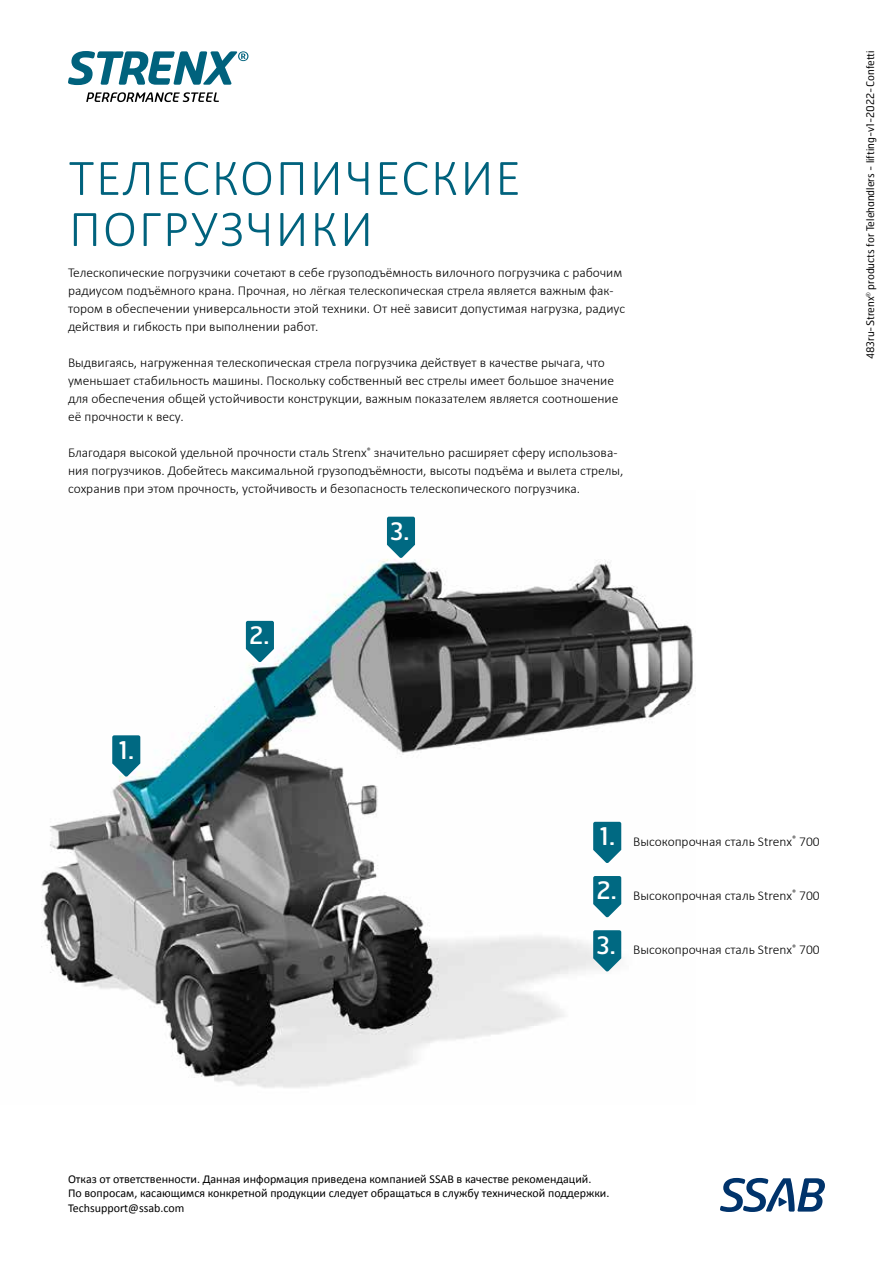
<style>
.page{position:relative;width:893px;height:1263px;background:#fff}
.page>*{position:absolute;margin:0;border:0;box-sizing:border-box;transform-origin:0 0}
.t1{font:300 51.75px/51px "Calibri";letter-spacing:.04em;color:#00627d}
.t2{font:24.45px "Hermes FB";color:#fff}
.t3{font:24px "Hermes FB";color:#fff}
.t4{font:300 13.5px/18px "Calibri";color:#000}
.t5{font:12px/14.4px "Calibri";color:#000}
.t6{font:10.5px "Hermes FB";color:#000}
</style>
<div class="page">
<img style="left:41px;top:516px;width:655px;height:572px">
<svg style="left:68px;top:51px;width:180px;height:34px"></svg>
<svg style="left:86px;top:92px;width:133px;height:10px"></svg>
<svg style="left:720px;top:1178px;width:105px;height:34px"></svg>
<svg style="left:593px;top:822px;width:28px;height:41px"></svg>
<svg style="left:112px;top:735px;width:28px;height:42px"></svg>
<svg style="left:246px;top:621px;width:28px;height:41px"></svg>
<svg style="left:387px;top:517px;width:28px;height:41px"></svg>
<svg style="left:593px;top:876px;width:28px;height:41px"></svg>
<svg style="left:593px;top:930px;width:28px;height:42px"></svg>
<h1 class="t1" style="left:69px;top:150px;width:453px">ТЕЛЕСКОПИЧЕСКИЕ<br>ПОГРУЗЧИКИ</h1>
<p class="t4" style="left:68px;top:263px;width:559px">Телескопические погрузчики сочетают в себе грузоподъёмность вилочного погрузчика с рабочим радиусом подъёмного крана. Прочная, но лёгкая телескопическая стрела является важным фак&shy;тором в обеспечении универсальности этой техники. От неё зависит допустимая нагрузка, радиус действия и гибкость при выполнении работ.</p>
<p class="t4" style="left:68px;top:353px;width:552px">Выдвигаясь, нагруженная телескопическая стрела погрузчика действует в качестве рычага, что уменьшает стабильность машины. Поскольку собственный вес стрелы имеет большое значение для обеспечения общей устойчивости конструкции, важным показателем является соотношение её прочности к весу.</p>
<p class="t4" style="left:68px;top:443px;width:557px">Благодаря высокой удельной прочности сталь Strenx<sup>®</sup> значительно расширяет сферу использова&shy;ния погрузчиков. Добейтесь максимальной грузоподъёмности, высоты подъёма и вылета стрелы, сохранив при этом прочность, устойчивость и безопасность телескопического погрузчика.</p>
<h3 class="t3" style="left:249px;top:620px;width:22px">2.</h3>
<h3 class="t3" style="left:390px;top:516px;width:21px">3.</h3>
<h2 class="t2" style="left:119px;top:734px;width:17px">1.</h2>
<h2 class="t2" style="left:599px;top:820px;width:17px">1.</h2>
<h3 class="t3" style="left:596px;top:875px;width:22px">2.</h3>
<h3 class="t3" style="left:596px;top:929px;width:21px">3.</h3>
<p class="t4" style="left:633px;top:831px;width:188px">Высокопрочная сталь Strenx<sup>®</sup> 700</p>
<p class="t4" style="left:633px;top:886px;width:188px">Высокопрочная сталь Strenx<sup>®</sup> 700</p>
<p class="t4" style="left:633px;top:940px;width:188px">Высокопрочная сталь Strenx<sup>®</sup> 700</p>
<p class="t6" style="left:863px;top:359px;width:310px;rotate:-90deg">483ru-Strenx<sup>®</sup> products for Telehandlers - lifting-v1-2022-Confetti</p>
<p class="t5" style="left:68px;top:1172px;width:543px">Отказ от ответственности. Данная информация приведена компанией SSAB в качестве рекомендаций.<br>По вопросам, касающимся конкретной продукции следует обращаться в службу технической поддержки.<br>Techsupport@ssab.com</p>
</div>
